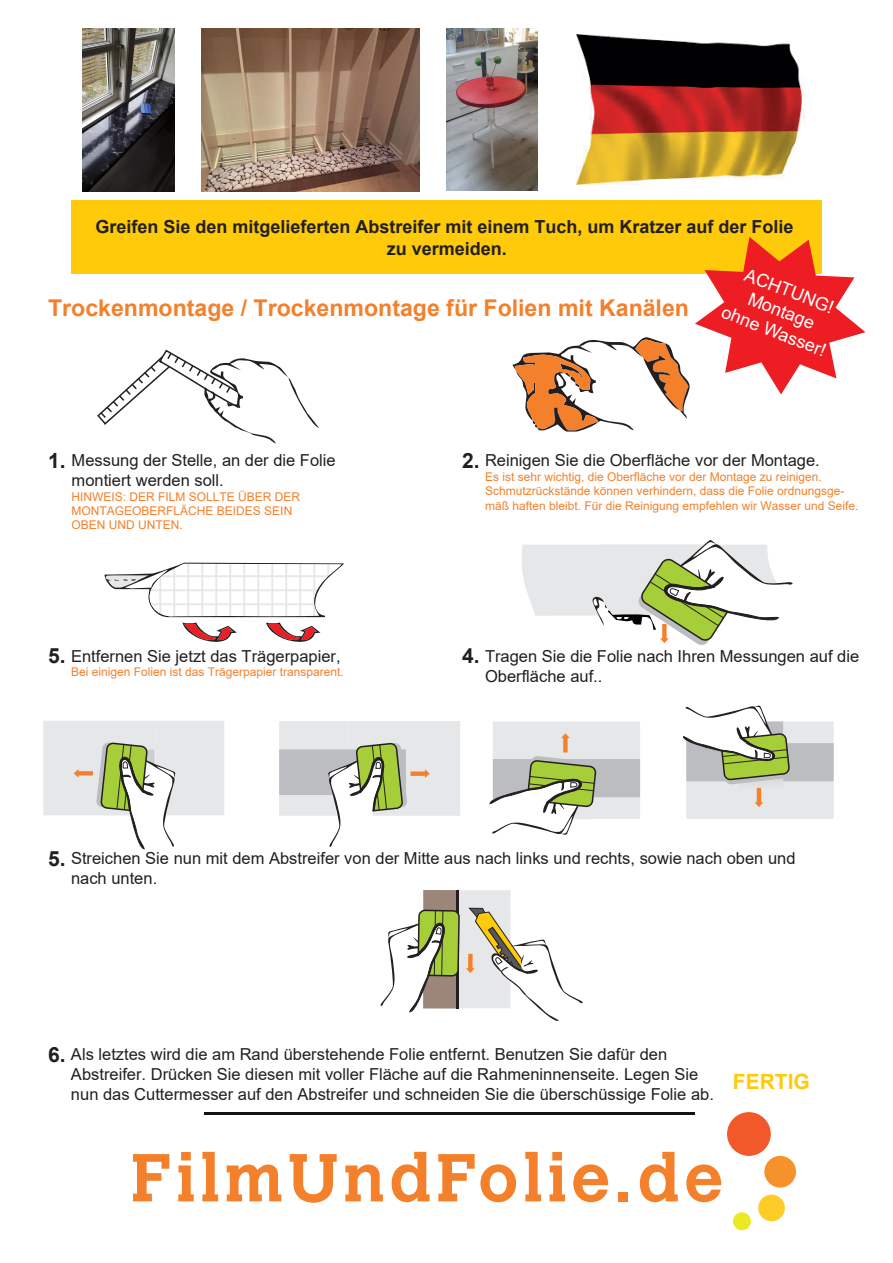
<style>
.page{position:relative;width:893px;height:1263px;background:#fff}
.page>*{position:absolute;margin:0;border:0;box-sizing:border-box;transform-origin:0 0}
.t1{font:700 23.1px "Arial";color:#f4802b}
.t2{font:700 21px "Arial";color:#feca0a}
.t3{font:700 21px "Arial";color:#231f20}
.t4{font:700 18px/21.6px "Arial";color:#231f20;text-align:center}
.t5{font:18px/21.6px "Arial";color:#fff;text-align:center}
.t6{font:16.5px/19.8px "Arial";color:#231f20}
.t7{font:12px/14.4px "Arial";color:#f4802b}
.s1{font-weight:700;font-size:21px}
</style>
<div class="page">
<div style="left:72px;top:200px;width:750px;height:73px;background:#feca0a"></div>
<svg style="left:97px;top:351px;width:222px;height:92px"></svg>
<svg style="left:104px;top:563px;width:240px;height:79px"></svg>
<svg style="left:43px;top:721px;width:181px;height:128px"></svg>
<svg style="left:683px;top:705px;width:151px;height:114px"></svg>
<svg style="left:279px;top:721px;width:361px;height:394px"></svg>
<svg style="left:512px;top:237px;width:353px;height:195px"></svg>
<svg style="left:133px;top:1154px;width:36px;height:47px"></svg>
<svg style="left:178px;top:1152px;width:16px;height:49px"></svg>
<svg style="left:202px;top:1152px;width:16px;height:49px"></svg>
<svg style="left:227px;top:1164px;width:54px;height:37px"></svg>
<svg style="left:290px;top:1154px;width:47px;height:49px"></svg>
<svg style="left:345px;top:1164px;width:38px;height:37px"></svg>
<svg style="left:392px;top:1152px;width:38px;height:50px"></svg>
<svg style="left:438px;top:1154px;width:78px;height:48px"></svg>
<svg style="left:525px;top:1152px;width:16px;height:49px"></svg>
<svg style="left:550px;top:1152px;width:15px;height:49px"></svg>
<svg style="left:573px;top:1164px;width:35px;height:38px"></svg>
<div style="left:618px;top:1192px;width:10px;height:9px;background:#f4802b"></div>
<svg style="left:640px;top:1152px;width:38px;height:50px"></svg>
<svg style="left:686px;top:1164px;width:35px;height:38px"></svg>
<div style="left:727px;top:1112px;width:44px;height:44px;background:#f1592a;border-radius:50%"></div>
<div style="left:764px;top:1156px;width:32px;height:31px;background:#f6922c;border-radius:50%"></div>
<div style="left:758px;top:1194px;width:27px;height:27px;background:#fecc27;border-radius:50%"></div>
<div style="left:733px;top:1212px;width:18px;height:18px;background:#ece822;border-radius:50%"></div>
<hr style="left:204px;top:1112px;width:490px;height:2px;background:#111416">
<img style="left:576px;top:34px;width:229px;height:151px">
<img style="left:447px;top:28px;width:90px;height:163px">
<img style="left:82px;top:28px;width:92px;height:164px">
<img style="left:201px;top:28px;width:218px;height:164px">
<svg style="left:522px;top:540px;width:271px;height:105px"></svg>
<p class="t4" style="left:95px;top:216px;width:700px">Greifen Sie den mitgelieferten Abstreifer mit einem Tuch, um Kratzer auf der Folie zu vermeiden.</p>
<h1 class="t1" style="left:48px;top:291px;width:642px">Trockenmontage / Trockenmontage für Folien mit Kanälen</h1>
<p class="t5" style="left:742px;top:261px;width:112px;rotate:21deg">ACHTUNG!<br>Montage ohne Wasser!</p>
<p class="t3" style="left:48px;top:446px;width:19px">1.</p>
<p class="t6" style="left:72px;top:451px;width:266px">Messung der Stelle, an der die Folie montiert werden soll.</p>
<p class="t7" style="left:72px;top:489px;width:230px">HINWEIS: DER FILM SOLLTE ÜBER DER<br>MONTAGEOBERFLÄCHE BEIDES SEIN<br>OBEN UND UNTEN.</p>
<p class="t6" style="left:48px;top:646px;width:294px"><span class="s1">5.</span> Entfernen Sie jetzt das Trägerpapier,</p>
<p class="t7" style="left:71px;top:665px;width:274px">Bei einigen Folien ist das Trägerpapier transparent.</p>
<p class="t6" style="left:462px;top:451px;width:359px"><span class="s1">2.</span> Reinigen Sie die Oberfläche vor der Montage.</p>
<p class="t7" style="left:485px;top:469px;width:375px">Es ist sehr wichtig, die Oberfläche vor der Montage zu reinigen.<br>Schmutzrückstände können verhindern, dass die Folie ordnungsge&shy;mäß haften bleibt. Für die Reinigung empfehlen wir Wasser und Seife.</p>
<p class="t6" style="left:485px;top:646px;width:376px;text-indent:-23px"><span class="s1">4.</span> Tragen Sie die Folie nach Ihren Messungen auf die<br>Oberfläche auf..</p>
<p class="t3" style="left:48px;top:844px;width:19px">5.</p>
<p class="t6" style="left:71px;top:848px;width:726px">Streichen Sie nun mit dem Abstreifer von der Mitte aus nach links und rechts, sowie nach oben und nach unten.</p>
<p class="t6" style="left:71px;top:1044px;width:644px;text-indent:-23px"><span class="s1">6.</span> Als letztes wird die am Rand überstehende Folie entfernt. Benutzen Sie dafür den<br>Abstreifer. Drücken Sie diesen mit voller Fläche auf die Rahmeninnenseite. Legen Sie nun das Cuttermesser auf den Abstreifer und schneiden Sie die überschüssige Folie ab.</p>
<p class="t2" style="left:733px;top:1067px;width:79px">FERTIG</p>
</div>
